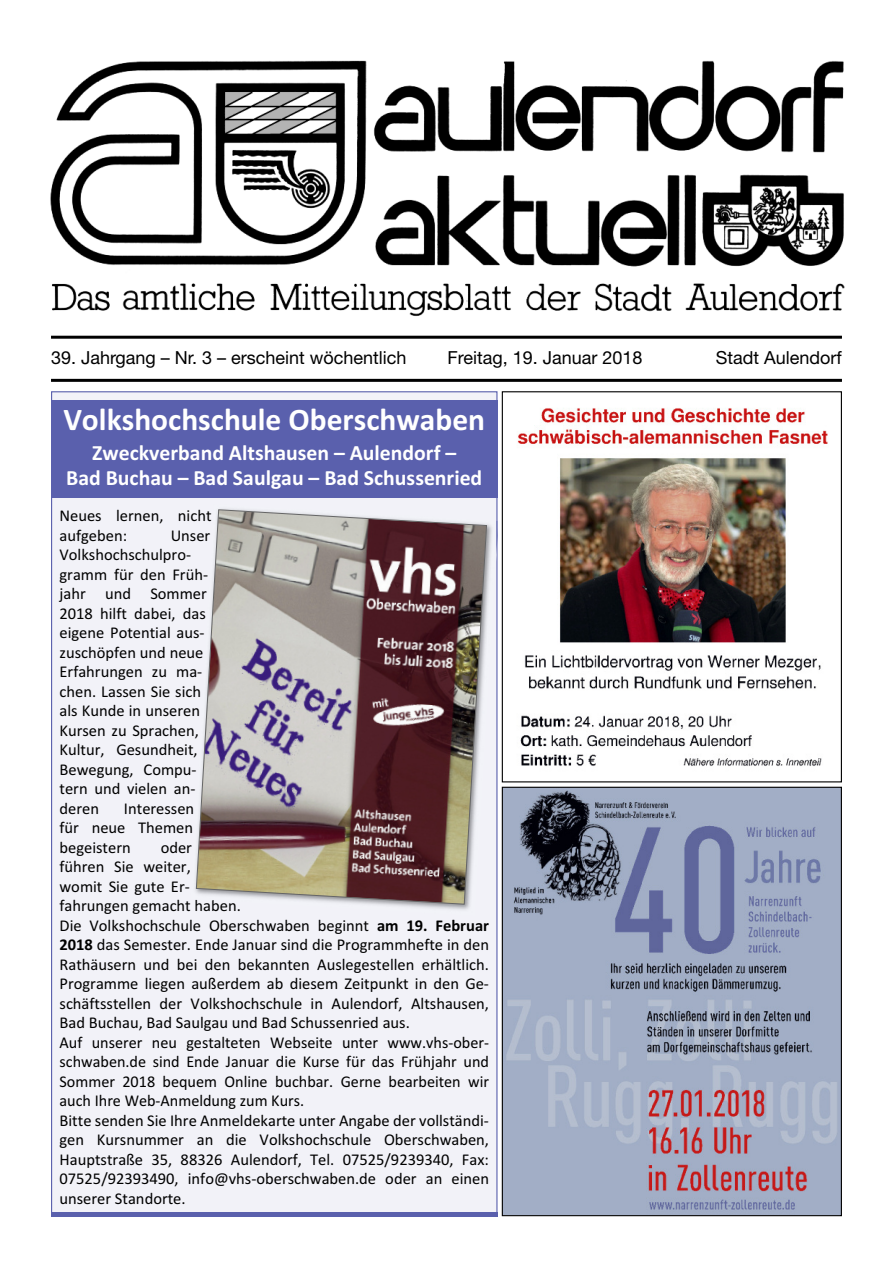
<style>
.page{position:relative;width:893px;height:1263px;background:#fff}
.page>*{position:absolute;margin:0;border:0;box-sizing:border-box;transform-origin:0 0}
.t1{font:700 31.5px "Calibri";color:#fff}
.t2{font:700 21.75px/25.5px "Calibri";color:#fff;text-align:center}
.t3{font:18px "Helvetica Neue";color:#000}
.t4{font:16.5px/19.5px "Calibri";color:#000}
.s1{font-weight:700}
</style>
<div class="page">
<div style="left:52px;top:392px;width:444px;height:823px;background:#f2f2f8"></div>
<div style="left:51px;top:400px;width:446px;height:97px;background:#5a60ad"></div>
<hr style="left:51px;top:379px;width:791px;height:3px;background:#000">
<hr style="left:51px;top:336px;width:791px;height:3px;background:#000">
<img style="left:50px;top:60px;width:795px;height:256px">
<img style="left:517px;top:408px;width:311px;height:358px">
<div style="left:502px;top:391px;width:340px;height:391px;border:1px solid #000"></div>
<svg style="left:497px;top:521px;width:1px;height:15px"></svg>
<img style="left:496px;top:521px;width:1px;height:34px">
<svg style="left:196px;top:509px;width:291px;height:396px;background:#958383"></svg>
<img style="left:504px;top:789px;width:336px;height:425px">
<div style="left:502px;top:787px;width:340px;height:429px;border:1px solid #000"></div>
<hr style="left:51px;top:1212px;width:446px;height:4px;background:#5a60ad">
<p class="t3" style="left:51px;top:351px;width:357px">39. Jahrgang – Nr. 3 – erscheint wöchentlich</p>
<p class="t3" style="left:448px;top:351px;width:197px">Freitag, 19. Januar 2018</p>
<p class="t3" style="left:716px;top:351px;width:127px">Stadt Aulendorf</p>
<h1 class="t1" style="left:63px;top:400px;width:423px">Volkshochschule Oberschwaben</h1>
<h2 class="t2" style="left:66px;top:439px;width:418px">Zweckverband Altshausen – Aulendorf –<br>Bad Buchau – Bad Saulgau – Bad Schussenried</h2>
<p class="t4" style="left:60px;top:506px;width:154px">Neues lernen, nicht aufgeben:</p>
<p class="t4" style="left:60px;top:525px;width:152px;text-indent:111px">Unser<br>Volkshochschulpro&shy;gramm für den Früh&shy;jahr und Sommer<br>2018 hilft dabei, das eigene Potential aus&shy;zuschöpfen und neue<br>Erfahrungen zu ma&shy;chen. Lassen Sie sich als Kunde in unseren<br>Kursen zu Sprachen,<br>Kultur, Gesundheit,<br>Bewegung, Compu&shy;tern und vielen an&shy;deren</p>
<p class="t4" style="left:60px;top:798px;width:136px;text-align:justify;text-indent:64px">Interessen für neue Themen begeistern</p>
<p class="t4" style="left:60px;top:837px;width:431px;text-indent:101px">oder<br>führen Sie weiter,<br>womit Sie gute Er-<br>fahrungen gemacht haben.<br>Die Volkshochschule Oberschwaben beginnt <span class="s1">am 19. Februar 2018</span> das Semester. Ende Januar sind die Programmhefte in den Rathäusern und bei den bekannten Auslegestellen erhältlich.<br>Programme liegen außerdem ab diesem Zeitpunkt in den Ge&shy;schäftsstellen der Volkshochschule in Aulendorf, Altshausen, Bad Buchau, Bad Saulgau und Bad Schussenried aus.<br>Auf unserer neu gestalteten Webseite unter www.vhs-ober&shy;schwaben.de sind Ende Januar die Kurse für das Frühjahr und Sommer 2018 bequem Online buchbar. Gerne bearbeiten wir auch Ihre Web-Anmeldung zum Kurs.<br>Bitte senden Sie Ihre Anmeldekarte unter Angabe der vollständi&shy;gen Kursnummer an die Volkshochschule Oberschwaben, Hauptstraße 35, 88326 Aulendorf, Tel. 07525/9239340, Fax:<br>07525/92393490, info@vhs-oberschwaben.de oder an einen unserer Standorte.</p>
</div>
